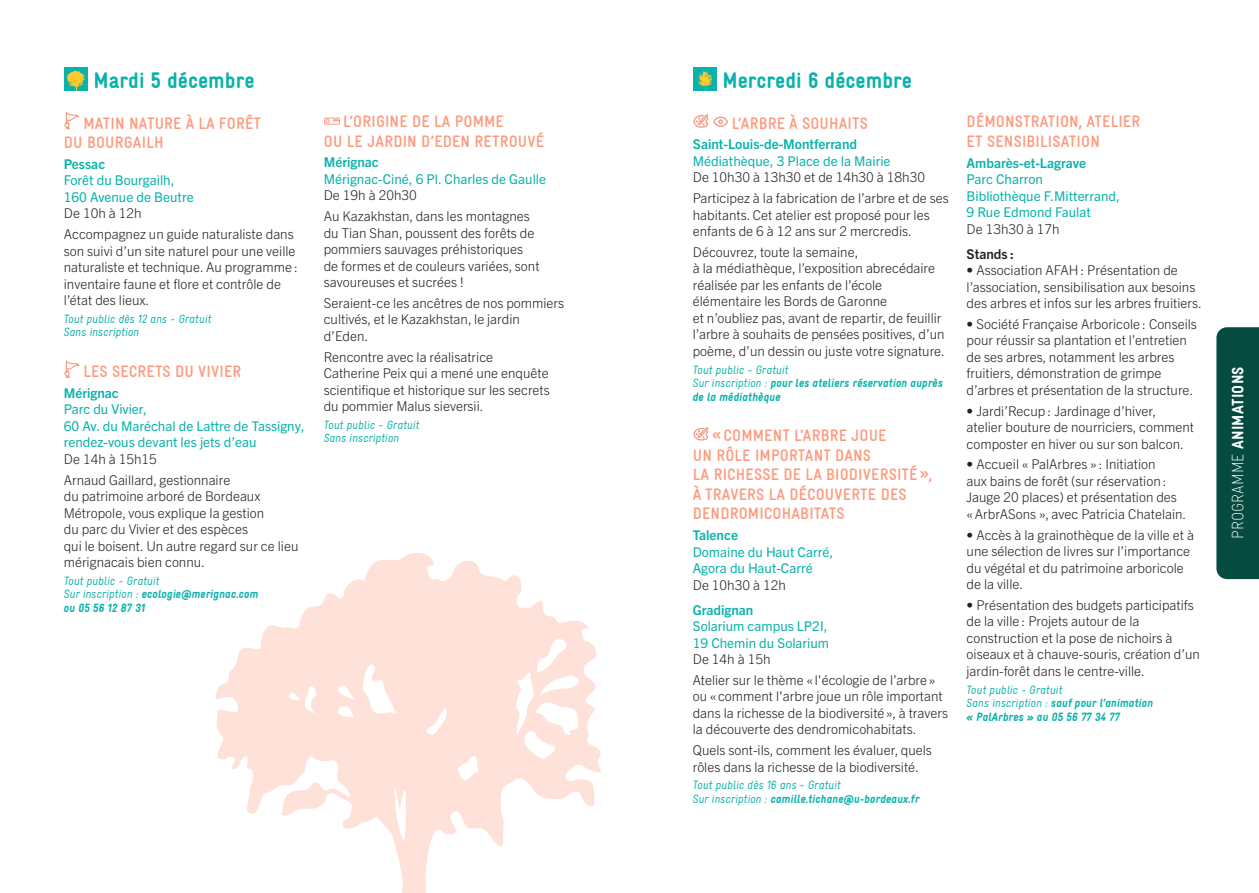
<style>
.page{position:relative;width:1259px;height:893px;background:#fff}
.page>*{position:absolute;margin:0;border:0;box-sizing:border-box;transform-origin:0 0}
.Date{font:900 condensed 22.5px "Gravur LL";color:#0bb2ab}
.Nom_événement{font:700 condensed 16.5px/19.5px "Gravur LL";letter-spacing:.01em;color:#fd9a7d}
.t1{font:900 condensed 16.5px "Gravur LL";letter-spacing:.01em;color:#fff}
.Horaires{font:300 13.5px/16.5px "Trade Gothic Next LT Pro";color:#231f20}
.Texte_courant{font:300 13.5px/16.5px "Trade Gothic Next LT Pro";color:#231f20}
.Lieu_événement{font:13.5px/16.5px "Trade Gothic Next LT Pro";color:#0bb2ab}
.Horaires-2{font:700 13.5px "Trade Gothic Next LT Pro";color:#231f20}
._8_pt{font:italic 900 condensed 12px/13.5px "Gravur LL";color:#0bb2ab}
._8_pt-2{font:italic condensed 12px "Gravur LL";color:#0bb2ab}
.s1{font-weight:700}
.s2{font-weight:400}
.s3{font-weight:300}
</style>
<div class="page">
<div style="left:1216px;top:327px;width:43px;height:252px;background:#054b40"></div>
<div style="left:693px;top:67px;width:23px;height:24px;background:#0bb2ab"></div>
<svg style="left:698px;top:71px;width:14px;height:20px"></svg>
<svg style="left:693px;top:114px;width:35px;height:14px"></svg>
<svg style="left:693px;top:427px;width:15px;height:14px"></svg>
<svg style="left:216px;top:553px;width:385px;height:340px;fill:#fee1d8"></svg>
<div style="left:64px;top:67px;width:24px;height:24px;background:#0bb2ab"></div>
<svg style="left:67px;top:71px;width:18px;height:20px"></svg>
<svg style="left:64px;top:112px;width:16px;height:18px"></svg>
<svg style="left:64px;top:360px;width:16px;height:18px"></svg>
<svg style="left:324px;top:118px;width:16px;height:7px"></svg>
<p class="Date" style="left:94px;top:65px;width:162px">Mardi 5 décembre</p>
<p class="Nom_événement" style="left:64px;top:112px;width:199px;text-indent:19px">MATIN NATURE À LA FORÊT<br>DU BOURGAILH</p>
<p class="Lieu_événement" style="left:64px;top:155px;width:131px"><span class="s1">Pessac<br></span>Forêt du Bourgailh,<br>160 Avenue de Beutre</p>
<p class="Horaires" style="left:64px;top:204px;width:79px">De 10h à 12h</p>
<p class="Texte_courant" style="left:64px;top:225px;width:236px">Accompagnez un guide naturaliste dans son suivi d’un site naturel pour une veille naturaliste et technique. Au programme : inventaire faune et flore et contrôle de l’état des lieux.</p>
<p class="_8_pt-2" style="left:64px;top:311px;width:149px">Tout public dès 12 ans - Gratuit</p>
<p class="_8_pt-2" style="left:64px;top:324px;width:77px">Sans inscription</p>
<p class="Nom_événement" style="left:83px;top:361px;width:159px">LES SECRETS DU VIVIER</p>
<p class="Lieu_événement" style="left:64px;top:384px;width:242px"><span class="s1">Mérignac<br></span>Parc du Vivier,<br>60 Av. du Maréchal de Lattre de Tassigny, rendez-vous devant les jets d’eau</p>
<p class="Horaires" style="left:64px;top:450px;width:95px">De 14h à 15h15</p>
<p class="Texte_courant" style="left:64px;top:470px;width:236px">Arnaud Gaillard, gestionnaire<br>du patrimoine arboré de Bordeaux Métropole, vous explique la gestion<br>du parc du Vivier et des espèces<br>qui le boisent. Un autre regard sur ce lieu mérignacais bien connu.</p>
<p class="_8_pt-2" style="left:64px;top:573px;width:97px">Tout public - Gratuit</p>
<p class="_8_pt" style="left:64px;top:587px;width:196px"><span class="s2">Sur inscription :</span> ecologie@merignac.com ou 05 56 12 87 31</p>
<p class="Nom_événement" style="left:324px;top:111px;width:222px;text-indent:19px">L’ORIGINE DE LA POMME<br>OU LE JARDIN D’EDEN RETROUVÉ</p>
<p class="Lieu_événement" style="left:324px;top:153px;width:224px"><span class="s1">Mérignac<br></span>Mérignac-Ciné, 6 Pl. Charles de Gaulle</p>
<p class="Horaires" style="left:324px;top:186px;width:95px">De 19h à 20h30</p>
<p class="Texte_courant" style="left:324px;top:207px;width:217px">Au Kazakhstan, dans les montagnes du Tian Shan, poussent des forêts de pommiers sauvages préhistoriques de formes et de couleurs variées, sont savoureuses et sucrées !</p>
<p class="Horaires" style="left:324px;top:294px;width:242px">Seraient-ce les ancêtres de nos pommiers cultivés, et le Kazakhstan, le jardin d’Eden.</p>
<p class="Horaires" style="left:324px;top:348px;width:228px">Rencontre avec la réalisatrice Catherine Peix qui a mené une enquête scientifique et historique sur les secrets du pommier Malus sieversii.</p>
<p class="_8_pt-2" style="left:324px;top:417px;width:97px">Tout public - Gratuit</p>
<p class="_8_pt-2" style="left:324px;top:431px;width:77px">Sans inscription</p>
<p class="Date" style="left:722px;top:65px;width:191px">Mercredi 6 décembre</p>
<p class="Nom_événement" style="left:732px;top:112px;width:138px">L’ARBRE À SOUHAITS</p>
<p class="Lieu_événement" style="left:693px;top:135px;width:199px"><span class="s1">Saint-Louis-de-Montferrand<br></span>Médiathèque, 3 Place de la Mairie</p>
<p class="Horaires" style="left:693px;top:168px;width:234px">De 10h30 à 13h30 et de 14h30 à 18h30</p>
<p class="Texte_courant" style="left:693px;top:189px;width:258px">Participez à la fabrication de l’arbre et de ses habitants. Cet atelier est proposé pour les enfants de 6 à 12 ans sur 2 mercredis.</p>
<p class="Texte_courant" style="left:693px;top:243px;width:254px">Découvrez, toute la semaine,<br>à la médiathèque, l’exposition abrecédaire réalisée par les enfants de l’école élémentaire les Bords de Garonne<br>et n’oubliez pas, avant de repartir, de feuillir l’arbre à souhaits de pensées positives, d’un poème, d’un dessin ou juste votre signature.</p>
<p class="_8_pt-2" style="left:693px;top:362px;width:97px">Tout public - Gratuit</p>
<p class="_8_pt" style="left:693px;top:376px;width:252px"><span class="s2">Sur inscription :</span> pour les ateliers réservation auprès de la médiathèque</p>
<p class="Nom_événement" style="left:693px;top:425px;width:241px;text-indent:19px">«COMMENT L'ARBRE JOUE<br>UN RÔLE IMPORTANT DANS<br>LA RICHESSE DE LA BIODIVERSITÉ»,<br>À TRAVERS LA DÉCOUVERTE DES<br>DENDROMICOHABITATS</p>
<p class="Lieu_événement" style="left:693px;top:526px;width:142px"><span class="s1">Talence<br></span>Domaine du Haut Carré,<br>Agora du Haut-Carré</p>
<p class="Horaires" style="left:693px;top:575px;width:95px">De 10h30 à 12h</p>
<p class="Lieu_événement" style="left:693px;top:600px;width:138px"><span class="s1">Gradignan<br></span>Solarium campus LP2I,<br>19 Chemin du Solarium</p>
<p class="Horaires" style="left:693px;top:650px;width:79px">De 14h à 15h</p>
<p class="Texte_courant" style="left:693px;top:671px;width:257px">Atelier sur le thème «l'écologie de l’arbre» ou «comment l'arbre joue un rôle important dans la richesse de la biodiversité», à travers la découverte des dendromicohabitats.</p>
<p class="Texte_courant" style="left:693px;top:741px;width:241px">Quels sont-ils, comment les évaluer, quels rôles dans la richesse de la biodiversité.</p>
<p class="_8_pt-2" style="left:693px;top:777px;width:150px">Tout public dès 16 ans - Gratuit</p>
<p class="_8_pt" style="left:693px;top:791px;width:228px"><span class="s2">Sur inscription :</span> camille.tichane@u-bordeaux.fr</p>
<p class="Nom_événement" style="left:966px;top:111px;width:175px">DÉMONSTRATION, ATELIER<br>ET SENSIBILISATION</p>
<p class="Lieu_événement" style="left:966px;top:153px;width:155px"><span class="s1">Ambarès-et-Lagrave<br></span>Parc Charron<br>Bibliothèque F.Mitterrand,<br>9 Rue Edmond Faulat</p>
<p class="Horaires" style="left:966px;top:219px;width:95px">De 13h30 à 17h</p>
<p class="Horaires-2" style="left:966px;top:244px;width:49px">Stands :</p>
<p class="Horaires" style="left:966px;top:261px;width:237px"><span class="s1">•</span> Association AFAH : Présentation de l’association, sensibilisation aux besoins des arbres et infos sur les arbres fruitiers.</p>
<p class="Horaires" style="left:966px;top:315px;width:232px"><span class="s1">•</span> Société Française Arboricole : Conseils pour réussir sa plantation et l’entretien de ses arbres, notamment les arbres fruitiers, démonstration de grimpe d’arbres et présentation de la structure.</p>
<p class="Horaires" style="left:966px;top:401px;width:229px"><span class="s1">•</span> Jardi’Recup : Jardinage d’hiver, atelier bouture de nourriciers, comment composter en hiver ou sur son balcon.</p>
<p class="Horaires" style="left:966px;top:455px;width:221px"><span class="s1">•</span> Accueil « PalArbres » : Initiation<br>aux bains de forêt (sur réservation :<br>Jauge 20 places) et présentation des «ArbrASons », avec Patricia Chatelain.</p>
<p class="Horaires" style="left:966px;top:525px;width:229px"><span class="s1">•</span> Accès à la grainothèque de la ville et à une sélection de livres sur l’importance du végétal et du patrimoine arboricole de la ville.</p>
<p class="Horaires" style="left:966px;top:596px;width:235px"><span class="s1">•</span> Présentation des budgets participatifs de la ville : Projets autour de la construction et la pose de nichoirs à oiseaux et à chauve-souris, création d’un jardin-forêt dans le centre-ville.</p>
<p class="_8_pt-2" style="left:966px;top:682px;width:97px">Tout public - Gratuit</p>
<p class="_8_pt" style="left:966px;top:696px;width:188px"><span class="s2">Sans inscription :</span> sauf pour l’animation « PalArbres » au 05 56 77 34 77</p>
<p class="t1" style="left:1226px;top:539px;width:174px;rotate:-90deg"><span class="s3">PROGRAMME</span> ANIMATIONS</p>
</div>
